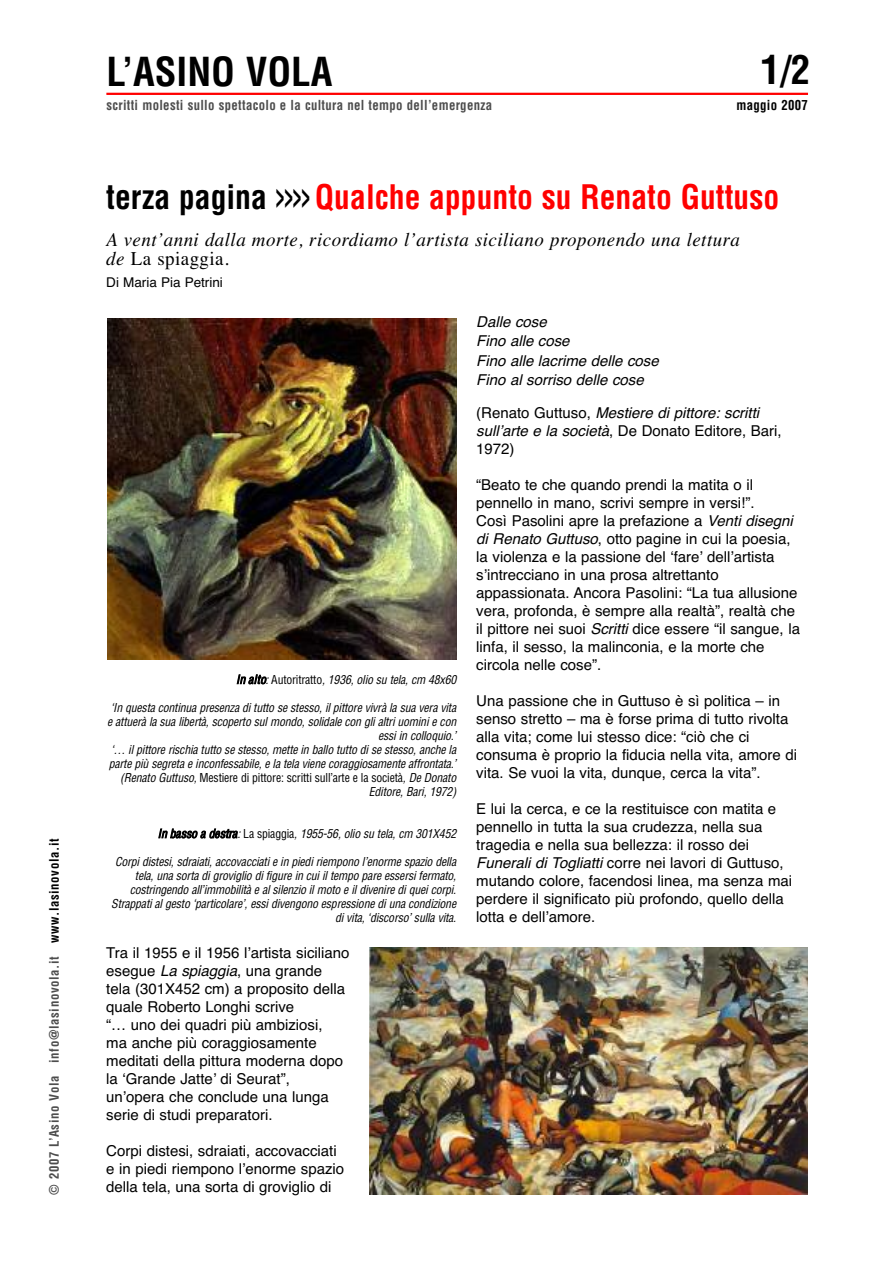
<style>
.page{position:relative;width:893px;height:1263px;background:#fff}
.page>*{position:absolute;margin:0;border:0;box-sizing:border-box;transform-origin:0 0}
.t1{font:700 condensed 39px "Helvetica";color:#000}
.t2{font:700 condensed 33px "Helvetica";color:#f00;scale:.96 1}
.t3{font:italic 19.5px/19.5px "Times";letter-spacing:.025em;color:#000}
.t4{font:15px/18px "Helvetica";color:#000}
.t5{font:italic 15px/19.5px "Helvetica";color:#000}
.t6{font:700 condensed 13.5px "Helvetica";letter-spacing:.025em;color:#4d4d4d;scale:.95 1}
.t7{font:13.5px "Helvetica";color:#000}
.t8{font:700 condensed 13.5px "Helvetica";letter-spacing:.025em;color:#000;scale:.95 1}
.t9{font:700 condensed 12.75px "Helvetica";letter-spacing:.05em;color:#4d4d4d}
.t10{font:italic condensed 12px/14px "Helvetica";letter-spacing:-.015em;color:#000;text-align:right}
.s1{color:#000}
.s2{font-size:34.5px;color:#000}
.s3{font-style:normal}
.s4{font-style:italic}
</style>
<div class="page">
<hr style="left:106px;top:93px;width:702px;height:2px;background:#f00">
<img style="left:107px;top:318px;width:350px;height:341px">
<img style="left:369px;top:947px;width:439px;height:247px">
<p class="t9" style="left:47px;top:1195px;width:358px;rotate:-90deg">© 2007 L’Asino Vola info@lasinovola.it <span class="s1">www.lasinovola.it</span></p>
<h1 class="t1" style="left:106px;top:49px;width:228px">L’ASINO VOLA</h1>
<h1 class="t1" style="left:760px;top:48px;width:51px">1/2</h1>
<p class="t6" style="left:106px;top:98px;width:408px">scritti molesti sullo spettacolo e la cultura nel tempo dell’emergenza</p>
<p class="t8" style="left:736px;top:98px;width:77px">maggio 2007</p>
<h2 class="t2" style="left:106px;top:178px;width:702px"><span class="s1">terza pagina</span> <span class="s2">&gt;&gt;&gt;&gt;</span> Qualche appunto su Renato Guttuso</h2>
<h3 class="t3" style="left:106px;top:229px;width:635px">A vent’anni dalla morte, ricordiamo l’artista siciliano proponendo una lettura de <span class="s3">La spiaggia</span>.</h3>
<p class="t7" style="left:106px;top:275px;width:118px">Di Maria Pia Petrini</p>
<p class="t5" style="left:476px;top:312px;width:189px">Dalle cose<br>Fino alle cose<br>Fino alle lacrime delle cose<br>Fino al sorriso delle cose</p>
<p class="t5" style="left:476px;top:403px;width:307px;line-height:18px"><span class="s3">( R e n a t o G u t t u s o ,</span> Mestiere di pittore: scritti sullʼarteelasocietà<span class="s3">, De Donato Editore, Bari,<br>1972)</span></p>
<p class="t4" style="left:476px;top:475px;width:325px">“Beato te che quando prendi la matita o il pennello in mano, scrivi sempre in versi!”.<br>Così Pasolini apre la prefazione a <span class="s4">Ventidisegni diRenatoGuttuso</span>, otto pagine in cui la poesia, la violenza e la passione del ʻfareʼ dellʼartista sʼintrecciano in una prosa altrettanto appassionata. Ancora Pasolini: “La tua allusione vera, profonda, è sempre alla realtà”, realtà che il pittore nei suoi <span class="s4">Scritti</span>dice essere “il sangue, la linfa, il sesso, la malinconia, e la morte che circola nelle cose”.</p>
<p class="t4" style="left:476px;top:691px;width:322px">Una passione che in Guttuso è sì politica – in senso stretto – ma è forse prima di tutto rivolta alla vita; come lui stesso dice: “ciò che ci consuma è proprio la fiducia nella vita, amore di vita. Se vuoi la vita, dunque, cerca la vita”.</p>
<p class="t4" style="left:476px;top:799px;width:317px">E lui la cerca, e ce la restituisce con matita e pennello in tutta la sua crudezza, nella sua tragedia e nella sua bellezza: il rosso dei <span class="s4">FuneralidiTogliatti</span>corre nei lavori di Guttuso, mutando colore, facendosi linea, ma senza mai perdere il significato più profondo, quello della lotta e dellʼamore.</p>
<p class="t4" style="left:106px;top:943px;width:245px">Tra il 1955 e il 1956 lʼartista siciliano esegue <span class="s4">Laspiaggia</span>, una grande tela (301X452 cm) a proposito della quale Roberto Longhi scrive<br>“… uno dei quadri più ambiziosi,<br>ma anche più coraggiosamente meditati della pittura moderna dopo la ʻGrande Jatteʼ di Seurat”, unʼopera che conclude una lunga serie di studi preparatori.</p>
<p class="t4" style="left:106px;top:1141px;width:239px">Corpi distesi, sdraiati, accovacciati e in piedi riempono lʼenorme spazio della tela, una sorta di groviglio di</p>
<p class="t10" style="left:236px;top:673px;width:222px">In alto: <span class="s3">Autoritratto</span>, 1936, olio su tela, cm 48x60</p>
<p class="t10" style="left:107px;top:701px;width:351px">‘In questa continua presenza di tutto se stesso, il pittore vivrà la sua vera vita e attuerà la sua libertà, scoperto sul mondo, solidale con gli altri uomini e con essi in colloquio.’<br>‘… il pittore rischia tutto se stesso, mette in ballo tutto di se stesso, anche la parte più segreta e inconfessabile, e la tela viene coraggiosamente affrontata.’ (Renato Guttuso, <span class="s3">Mestiere di pittore: scritti sull’arte e la società</span>, De Donato Editore, Bari, 1972)</p>
<p class="t10" style="left:158px;top:827px;width:300px">In basso a destra: <span class="s3">La spiaggia</span>, 1955-56, olio su tela, cm 301X452</p>
<p class="t10" style="left:111px;top:855px;width:346px">Corpi distesi, sdraiati, accovacciati e in piedi riempono l’enorme spazio della tela, una sorta di groviglio di figure in cui il tempo pare essersi fermato, costringendo all’immobilità e al silenzio il moto e il divenire di quei corpi.<br>Strappati al gesto ‘particolare’, essi divengono espressione di una condizione di vita, ‘discorso’ sulla vita.</p>
</div>
